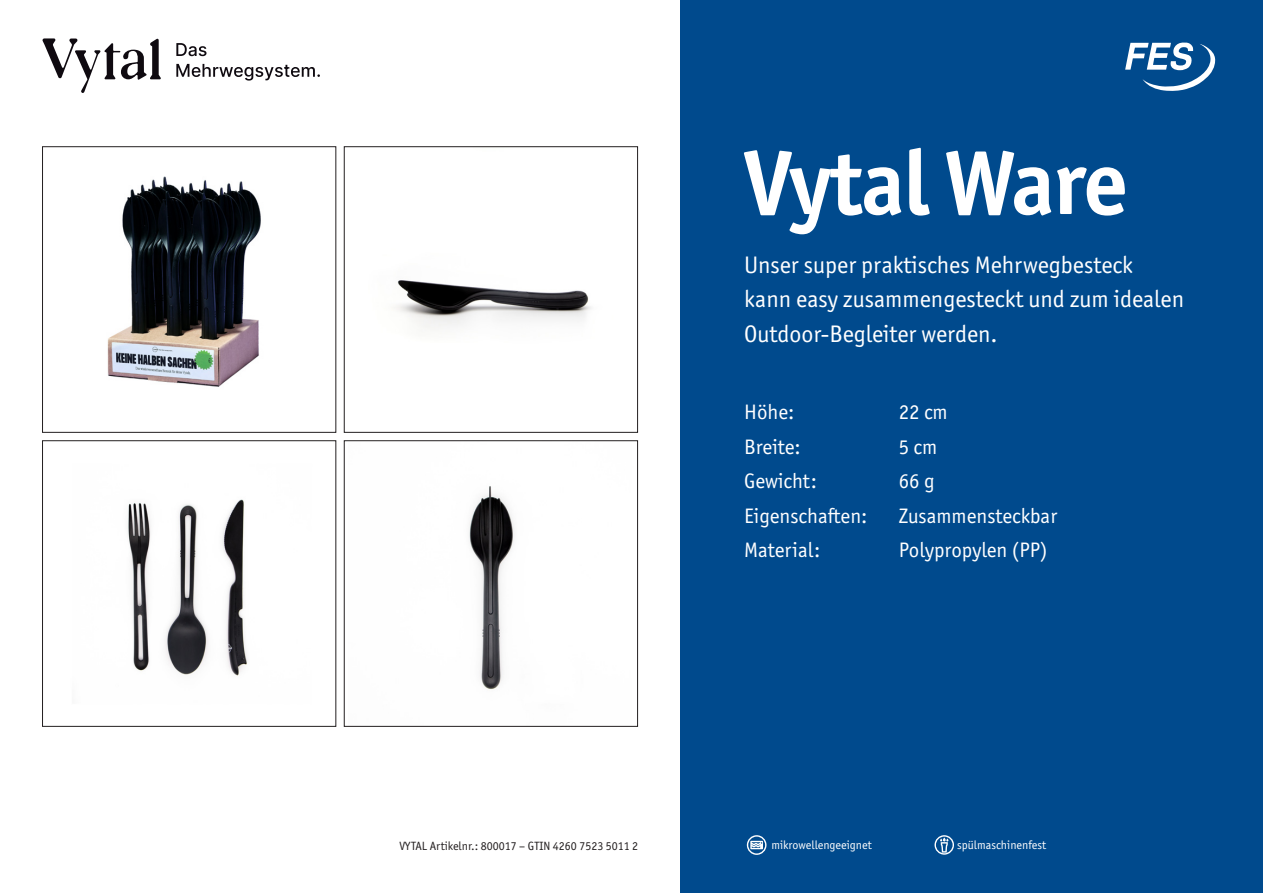
<style>
.page{position:relative;width:1263px;height:893px;background:#fff}
.page>*{position:absolute;margin:0;border:0;box-sizing:border-box;transform-origin:0 0}
.t1{font:700 91.5px "Officina Sans ITC Pro";letter-spacing:-.02em;color:#fff}
.t2{font:24px/34.5px "Officina Sans ITC Pro";color:#fff}
.t3{font:21px "Officina Sans ITC Pro";color:#fff}
.t4{font:12px "Officina Sans ITC Pro";color:#231f20}
.t5{font:12px "Officina Sans ITC Pro";color:#fff}
</style>
<div class="page">
<div style="left:680px;top:0;width:583px;height:893px;background:#004a8d"></div>
<svg style="left:1125px;top:42px;width:90px;height:49px"></svg>
<svg style="left:176px;top:43px;width:31px;height:13px"></svg>
<svg style="left:176px;top:64px;width:144px;height:17px"></svg>
<svg style="left:43px;top:38px;width:118px;height:55px"></svg>
<img style="left:107px;top:176px;width:154px;height:211px">
<img style="left:128px;top:499px;width:119px;height:177px">
<img style="left:394px;top:280px;width:197px;height:50px">
<div style="left:344px;top:147px;width:294px;height:285px;border:1px solid #231f20"></div>
<img style="left:469px;top:486px;width:46px;height:204px">
<div style="left:344px;top:441px;width:294px;height:285px;border:1px solid #231f20"></div>
<svg style="left:747px;top:835px;width:19px;height:20px"></svg>
<svg style="left:934px;top:835px;width:20px;height:20px"></svg>
<h1 class="t1" style="left:744px;top:126px;width:385px">Vytal Ware</h1>
<p class="t2" style="left:744px;top:247px;width:441px">Unser super praktisches Mehrwegbesteck kann easy zusammengesteckt und zum idealen<br>Outdoor-Begleiter werden.</p>
<p class="t3" style="left:744px;top:400px;width:52px">Höhe:</p>
<p class="t3" style="left:899px;top:400px;width:51px">22 cm</p>
<p class="t3" style="left:744px;top:434px;width:58px">Breite:</p>
<p class="t3" style="left:899px;top:434px;width:40px">5 cm</p>
<p class="t3" style="left:744px;top:469px;width:74px">Gewicht:</p>
<p class="t3" style="left:899px;top:469px;width:37px">66 g</p>
<p class="t3" style="left:744px;top:503px;width:125px">Eigenschaften:</p>
<p class="t3" style="left:899px;top:503px;width:160px">Zusammensteckbar</p>
<p class="t3" style="left:744px;top:538px;width:78px">Material:</p>
<p class="t3" style="left:899px;top:538px;width:150px">Polypropylen (PP)</p>
<p class="t4" style="left:399px;top:839px;width:240px">VYTAL Artikelnr.: 800017 – GTIN 4260 7523 5011 2</p>
<p class="t5" style="left:771px;top:838px;width:102px">mikrowellengeeignet</p>
<p class="t5" style="left:957px;top:837px;width:90px">spülmaschinenfest</p>
</div>
